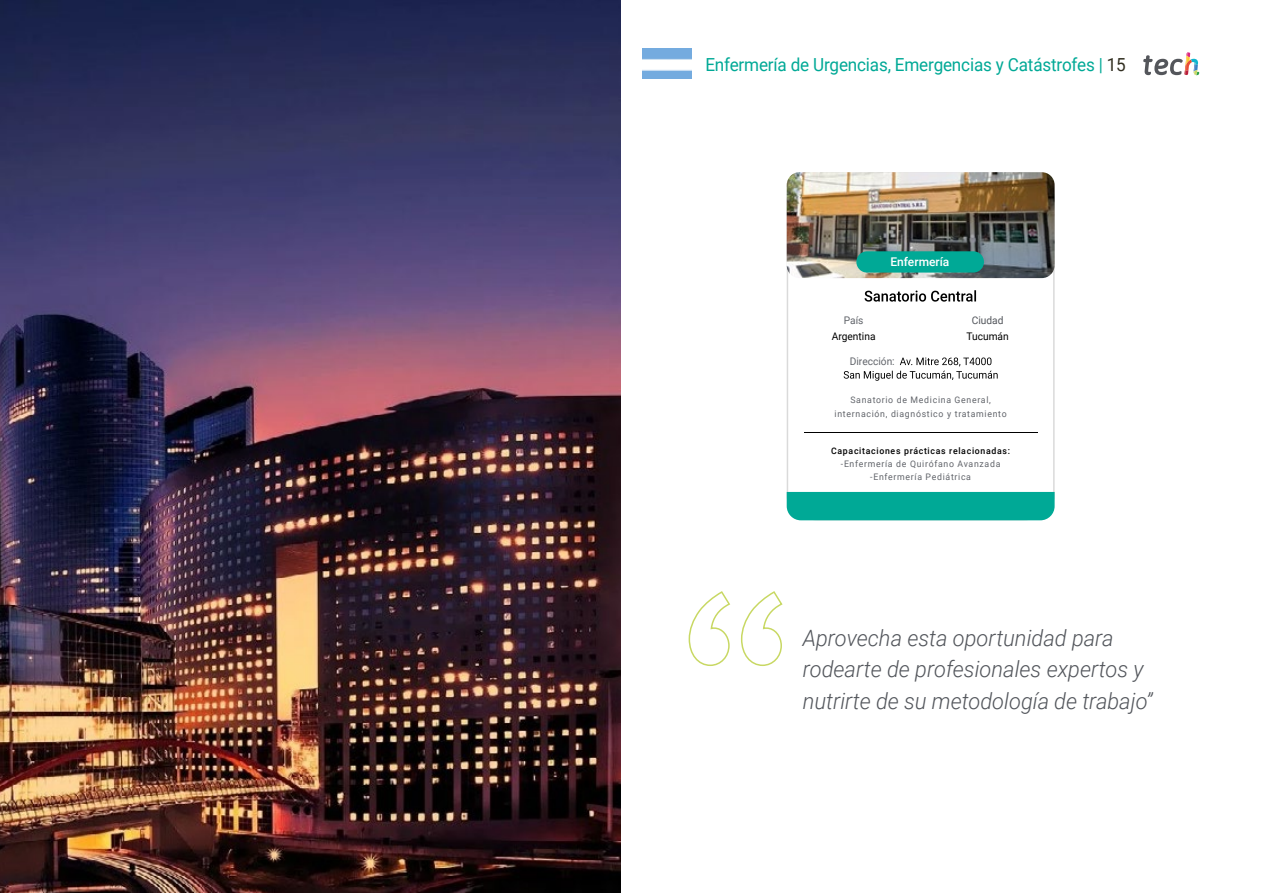
<style>
.page{position:relative;width:1263px;height:893px;background:#fff}
.page>*{position:absolute;margin:0;border:0;box-sizing:border-box;transform-origin:0 0}
.t1{font:italic 300 22.5px/31.5px "Roboto";color:#52555b}
.t2{font:18px "Roboto";letter-spacing:-.01em;color:#00a996;scale:.95 1}
.t3{font:500 12px "Roboto";color:#fff}
.t4{font:10.5px "Roboto";color:#000}
.t5{font:10.5px "Roboto";color:#61646a}
.t6{font:10.5px "Roboto";color:#52555b}
.t7{font:9px/13.2px "Roboto";letter-spacing:.08em;color:#61646a;text-align:center}
.t8{font:500 9px "Roboto";letter-spacing:.08em;color:#000}
.s1{color:#312e20}
</style>
<div class="page">
<img style="left:0;top:0;width:621px;height:893px">
<svg style="left:1143px;top:52px;width:56px;height:24px"></svg>
<svg style="left:688px;top:591px;width:95px;height:75px"></svg>
<svg style="left:786px;top:181px;width:269px;height:340px"></svg>
<img style="left:787px;top:172px;width:267px;height:106px">
<div style="left:856px;top:251px;width:128px;height:22px;background:#00a996;border-radius:11px"></div>
<div style="left:787px;top:492px;width:267px;height:28px;background:#00a996"></div>
<hr style="left:804px;top:432px;width:233px;height:1px;background:#000">
<svg style="left:864px;top:290px;width:112px;height:12px"></svg>
<svg style="left:844px;top:357px;width:154px;height:24px"></svg>
<h2 class="t2" style="left:705px;top:52px;width:444px">Enfermería de Urgencias, Emergencias y Catástrofes | <span class="s1">15</span></h2>
<h3 class="t3" style="left:890px;top:254px;width:60px">Enfermería</h3>
<p class="t5" style="left:844px;top:312px;width:21px">País</p>
<p class="t4" style="left:832px;top:329px;width:45px">Argentina</p>
<p class="t5" style="left:850px;top:354px;width:46px">Dirección:</p>
<p class="t6" style="left:972px;top:312px;width:33px">Ciudad</p>
<p class="t4" style="left:966px;top:329px;width:44px">Tucumán</p>
<p class="t7" style="left:835px;top:393px;width:174px">Sanatorio de Medicina General, internación, diagnóstico y tratamiento</p>
<p class="t8" style="left:831px;top:444px;width:180px">Capacitaciones prácticas relacionadas:</p>
<p class="t7" style="left:841px;top:457px;width:161px">-Enfermería de Quirófano Avanzada -Enfermería Pediátrica</p>
<h1 class="t1" style="left:803px;top:621px;width:351px">Aprovecha esta oportunidad para rodearte de profesionales expertos y nutrirte de su metodología de trabajo”</h1>
</div>
